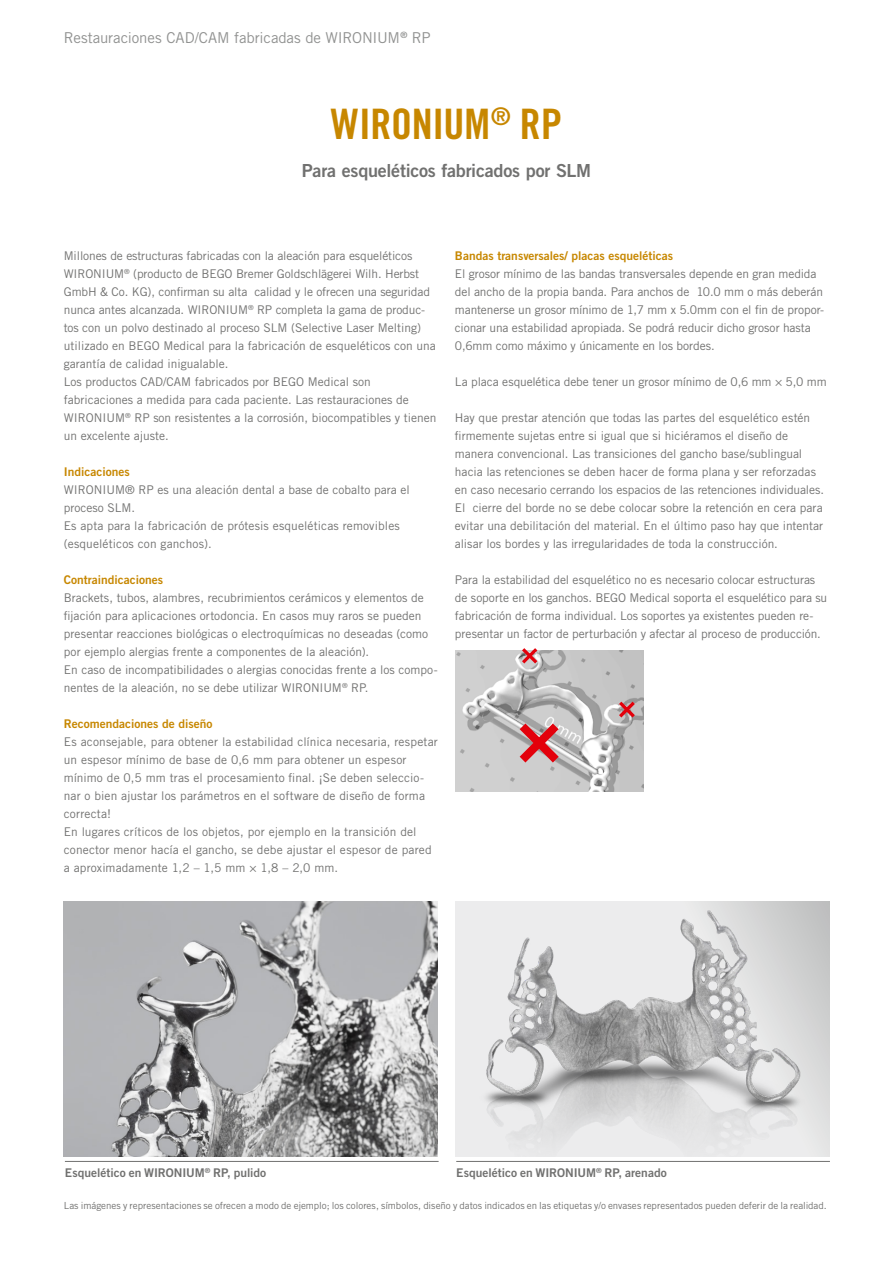
<style>
.page{position:relative;width:893px;height:1263px;background:#fff}
.page>*{position:absolute;margin:0;border:0;box-sizing:border-box;transform-origin:0 0}
.t1{font:42px "Trade Gothic LT Std Bd Cn 20";letter-spacing:-.005em;color:#c78700}
.t2{font:18px "Trade Gothic LT Pro Bd 2";letter-spacing:-.015em;color:#717170}
.t3{font:15px "Trade Gothic LT Pro";letter-spacing:-.01em;color:#919291}
.t4{font:12px/18px "Trade Gothic LT Pro";color:#717170}
.t5{font:12px "Trade Gothic LT Pro Bd 2";color:#c78700}
.t6{font:12px "Trade Gothic LT Pro Bd 2";color:#717170}
.t7{font:9.75px "Trade Gothic LT Pro";color:#717170}
</style>
<div class="page">
<svg style="left:455px;top:901px;width:374px;height:255px;background:#e0e0e1"></svg>
<img style="left:479px;top:911px;width:326px;height:245px">
<hr style="left:456px;top:1161px;width:374px;height:1px;background:#717170">
<img style="left:64px;top:901px;width:374px;height:255px">
<hr style="left:65px;top:1161px;width:374px;height:1px;background:#717170">
<img style="left:455px;top:651px;width:188px;height:140px">
<svg style="left:520px;top:723px;width:39px;height:39px;background:#cf676c"></svg>
<svg style="left:619px;top:702px;width:16px;height:15px"></svg>
<svg style="left:522px;top:648px;width:15px;height:15px"></svg>
<p class="t3" style="left:64px;top:28px;width:368px">Restauraciones CAD/CAM fabricadas de WIRONIUM<sup>®</sup> RP</p>
<h1 class="t1" style="left:331px;top:98px;width:233px">WIRONIUM<sup>®</sup> RP</h1>
<h2 class="t2" style="left:302px;top:160px;width:291px">Para esqueléticos fabricados por SLM</h2>
<p class="t4" style="left:64px;top:247px;width:374px">Millones de estructuras fabricadas con la aleación para esqueléticos WIRONIUM<sup>®</sup> (producto de BEGO Bremer Goldschlägerei Wilh. Herbst GmbH &amp; Co. KG), confirman su alta calidad y le ofrecen una seguridad nunca antes alcanzada. WIRONIUM<sup>®</sup> RP completa la gama de produc&shy;tos con un polvo destinado al proceso SLM (Selective Laser Melting) utilizado en BEGO Medical para la fabricación de esqueléticos con una garantía de calidad inigualable.<br>Los productos CAD/CAM fabricados por BEGO Medical son fabricaciones a medida para cada paciente. Las restauraciones de WIRONIUM<sup>®</sup> RP son resistentes a la corrosión, biocompatibles y tienen un excelente ajuste.</p>
<p class="t5" style="left:64px;top:464px;width:68px">Indicaciones</p>
<p class="t4" style="left:64px;top:481px;width:347px">WIRONIUM® RP es una aleación dental a base de cobalto para el proceso SLM.<br>Es apta para la fabricación de prótesis esqueléticas removibles (esqueléticos con ganchos).</p>
<p class="t5" style="left:64px;top:572px;width:101px">Contraindicaciones</p>
<p class="t4" style="left:64px;top:589px;width:375px">Brackets, tubos, alambres, recubrimientos cerámicos y elementos de fijación para aplicaciones ortodoncia. En casos muy raros se pueden presentar reacciones biológicas o electroquímicas no deseadas (como por ejemplo alergias frente a componentes de la aleación).<br>En caso de incompatibilidades o alergias conocidas frente a los compo&shy;nentes de la aleación, no se debe utilizar WIRONIUM<sup>®</sup> RP.</p>
<p class="t5" style="left:64px;top:716px;width:150px">Recomendaciones de diseño</p>
<p class="t4" style="left:64px;top:733px;width:376px">Es aconsejable, para obtener la estabilidad clínica necesaria, respetar un espesor mínimo de base de 0,6 mm para obtener un espesor mínimo de 0,5 mm tras el procesamiento final. ¡Se deben seleccio&shy;nar o bien ajustar los parámetros en el software de diseño de forma correcta!<br>En lugares críticos de los objetos, por ejemplo en la transición del conector menor hacía el gancho, se debe ajustar el espesor de pared a aproximadamente 1,2 – 1,5 mm × 1,8 – 2,0 mm.</p>
<p class="t5" style="left:455px;top:248px;width:220px">Bandas transversales/ placas esqueléticas</p>
<p class="t4" style="left:455px;top:265px;width:371px">El grosor mínimo de las bandas transversales depende en gran medida del ancho de la propia banda. Para anchos de 10.0 mm o más deberán mantenerse un grosor mínimo de 1,7 mm x 5.0mm con el fin de propor&shy;cionar una estabilidad apropiada. Se podrá reducir dicho grosor hasta 0,6mm como máximo y únicamente en los bordes.</p>
<p class="t4" style="left:455px;top:373px;width:373px">La placa esquelética debe tener un grosor mínimo de 0,6 mm × 5,0 mm</p>
<p class="t4" style="left:455px;top:409px;width:371px">Hay que prestar atención que todas las partes del esquelético estén firmemente sujetas entre si igual que si hiciéramos el diseño de manera convencional. Las transiciones del gancho base/sublingual hacia las retenciones se deben hacer de forma plana y ser reforzadas en caso necesario cerrando los espacios de las retenciones individuales.<br>El cierre del borde no se debe colocar sobre la retención en cera para evitar una debilitación del material. En el último paso hay que intentar alisar los bordes y las irregularidades de toda la construcción.</p>
<p class="t4" style="left:455px;top:571px;width:374px">Para la estabilidad del esquelético no es necesario colocar estructuras de soporte en los ganchos. BEGO Medical soporta el esquelético para su fabricación de forma individual. Los soportes ya existentes pueden re&shy;presentar un factor de perturbación y afectar al proceso de producción.</p>
<p class="t6" style="left:65px;top:1165px;width:203px">Esquelético en WIRONIUM<sup>®</sup> RP, pulido</p>
<p class="t6" style="left:456px;top:1165px;width:212px">Esquelético en WIRONIUM<sup>®</sup> RP, arenado</p>
<p class="t7" style="left:64px;top:1199px;width:764px">Las imágenes y representaciones se ofrecen a modo de ejemplo; los colores, símbolos, diseño y datos indicados en las etiquetas y/o envases representados pueden deferir de la realidad.</p>
</div>
